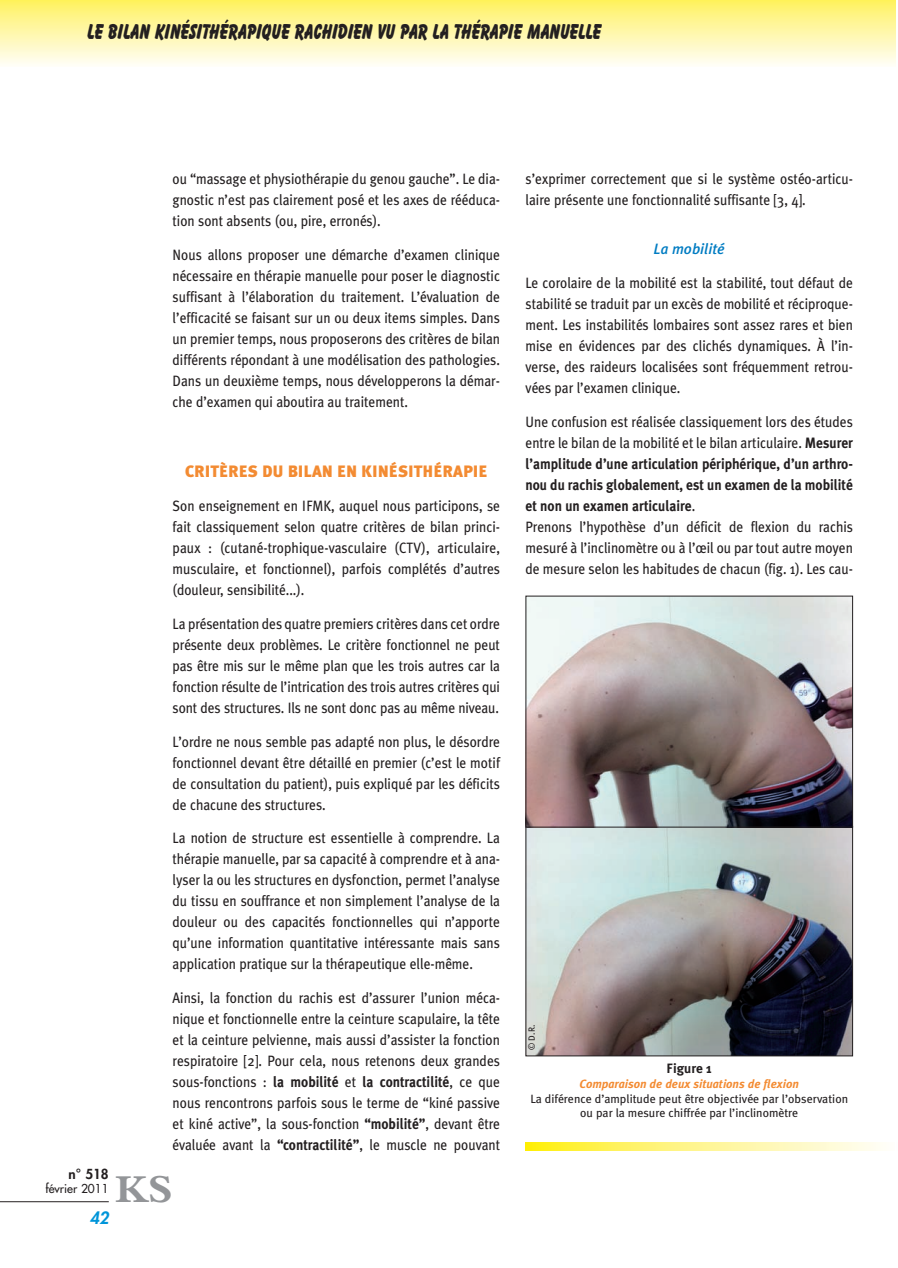
<style>
.page{position:relative;width:898px;height:1268px;background:#fff}
.page>*{position:absolute;margin:0;border:0;box-sizing:border-box;transform-origin:0 0}
.t1{font:700 41.25px "Bembo";color:#939598;scale:1.1 1}
.t2{font:800 22.5px "Balloon D";color:#231f20;scale:.8 1}
.t3{font:900 16.5px "Meta Plus";color:#f38b32}
.t4{font:italic 800 16.5px "Futura";color:#0095d9}
.t5{font:15px/21px "Meta Plus";color:#231f20;text-align:justify;scale:.9 1}
.t6{font:italic 500 15px "Meta Plus";color:#007cc2}
.t7{font:700 13.5px "Meta Plus";color:#231f20}
.t8{font:800 13.5px "Futura";color:#231f20}
.t9{font:12px/14.4px "Meta Plus";color:#231f20;text-align:center}
.t10{font:italic 700 12px "Meta Plus";color:#f38b32}
.t11{font:12px "Futura";color:#231f20}
.t12{font:9px "Meta Plus";color:#231f20}
.s1{font-weight:700}
</style>
<div class="page">
<hr style="left:0;top:1201px;width:109px;height:1px;background:#231f20">
<div style="left:0;top:0;width:895px;height:66px;background:linear-gradient(to bottom,#fff160,#fffdf5)"></div>
<svg style="left:525px;top:1142px;width:356px;height:9px;background:#fef58c"></svg>
<img style="left:527px;top:828px;width:324px;height:226px">
<div style="left:525px;top:826px;width:328px;height:230px;border:1px solid #231f20"></div>
<img style="left:527px;top:598px;width:324px;height:227px">
<div style="left:525px;top:596px;width:328px;height:231px;border:1px solid #231f20"></div>
<h2 class="t2" style="left:88px;top:18px;width:644px">LE BILAN KINÉSITHÉRAPIQUE RACHIDIEN VU PAR LA THÉRAPIE MANUELLE</h2>
<p class="t5" style="left:173px;top:169px;width:365px">ou “massage et physiothérapie du genou gauche”. Le dia&shy;gnostic n’est pas clairement posé et les axes de rééduca&shy;tion sont absents (ou, pire, erronés).</p>
<p class="t5" style="left:173px;top:244px;width:365px">Nous allons proposer une démarche d’examen clinique nécessaire en thérapie manuelle pour poser le diagnostic suffisant à l’élaboration du traitement. L’évaluation de l’efficacité se faisant sur un ou deux items simples. Dans un premier temps, nous proposerons des critères de bilan différents répondant à une modélisation des pathologies.<br>Dans un deuxième temps, nous développerons la démar&shy;che d’examen qui aboutira au traitement.</p>
<p class="t3" style="left:185px;top:462px;width:303px">CRITÈRES DU BILAN EN KINÉSITHÉRAPIE</p>
<p class="t5" style="left:173px;top:495px;width:365px">Son enseignement en IFMK, auquel nous participons, se fait classiquement selon quatre critères de bilan princi&shy;paux : (cutané-trophique-vasculaire (CTV), articulaire, musculaire, et fonctionnel), parfois complétés d’autres (douleur, sensibilité...).</p>
<p class="t5" style="left:173px;top:613px;width:365px">La présentation des quatre premiers critères dans cet ordre présente deux problèmes. Le critère fonctionnel ne peut pas être mis sur le même plan que les trois autres car la fonction résulte de l’intrication des trois autres critères qui sont des structures. Ils ne sont donc pas au même niveau.</p>
<p class="t5" style="left:173px;top:731px;width:365px">L’ordre ne nous semble pas adapté non plus, le désordre fonctionnel devant être détaillé en premier (c’est le motif de consultation du patient), puis expliqué par les déficits de chacune des structures.</p>
<p class="t5" style="left:173px;top:827px;width:365px">La notion de structure est essentielle à comprendre. La thérapie manuelle, par sa capacité à comprendre et à ana&shy;lyser la ou les structures en dysfonction, permet l’analyse du tissu en souffrance et non simplement l’analyse de la douleur ou des capacités fonctionnelles qui n’apporte qu’une information quantitative intéressante mais sans application pratique sur la thérapeutique elle-même.</p>
<p class="t5" style="left:173px;top:987px;width:365px">Ainsi, la fonction du rachis est d’assurer l’union méca&shy;nique et fonctionnelle entre la ceinture scapulaire, la tête et la ceinture pelvienne, mais aussi d’assister la fonction respiratoire [2]. Pour cela, nous retenons deux grandes sous-fonctions : <span class="s1">la mobilité</span> et <span class="s1">la contractilité</span>, ce que nous rencontrons parfois sous le terme de “kiné passive et kiné active”, la sous-fonction <span class="s1">“mobilité”</span>, devant être évaluée avant la <span class="s1">“contractilité”</span>, le muscle ne pouvant</p>
<p class="t8" style="left:68px;top:1165px;width:42px">n° 518</p>
<p class="t11" style="left:45px;top:1180px;width:65px">février 2011</p>
<h1 class="t1" style="left:115px;top:1166px;width:54px">KS</h1>
<p class="t4" style="left:90px;top:1207px;width:21px">42</p>
<p class="t5" style="left:526px;top:169px;width:365px">s’exprimer correctement que si le système ostéo-articu&shy;laire présente une fonctionnalité suffisante [3, 4].</p>
<p class="t6" style="left:654px;top:240px;width:73px">La mobilité</p>
<p class="t5" style="left:525px;top:272px;width:365px">Le corolaire de la mobilité est la stabilité, tout défaut de stabilité se traduit par un excès de mobilité et réciproque&shy;ment. Les instabilités lombaires sont assez rares et bien mise en évidences par des clichés dynamiques. À l’in&shy;verse, des raideurs localisées sont fréquemment retrou&shy;vées par l’examen clinique.</p>
<p class="t5" style="left:525px;top:411px;width:365px;text-align:left">Une confusion est réalisée classiquement lors des études entre le bilan de la mobilité et le bilan articulaire. <span class="s1">Mesurer l’amplitude d’une articulation périphérique, d’un arthro&shy;nou du rachis globalement, est un examen de la mobilité et non un examen articulaire</span>.<br>Prenons l’hypothèse d’un déficit de flexion du rachis mesuré à l’inclinomètre ou à l’œil ou par tout autre moyen de mesure selon les habitudes de chacun (fig. 1). Les cau-</p>
<p class="t12" style="left:526px;top:1050px;width:27px;rotate:-90deg">© D.R.</p>
<p class="t7" style="left:667px;top:1061px;width:47px">Figure 1</p>
<p class="t10" style="left:579px;top:1077px;width:221px">Comparaison de deux situations de flexion</p>
<p class="t9" style="left:530px;top:1091px;width:319px">La diférence d’amplitude peut être objectivée par l’observation ou par la mesure chiffrée par l’inclinomètre</p>
</div>
